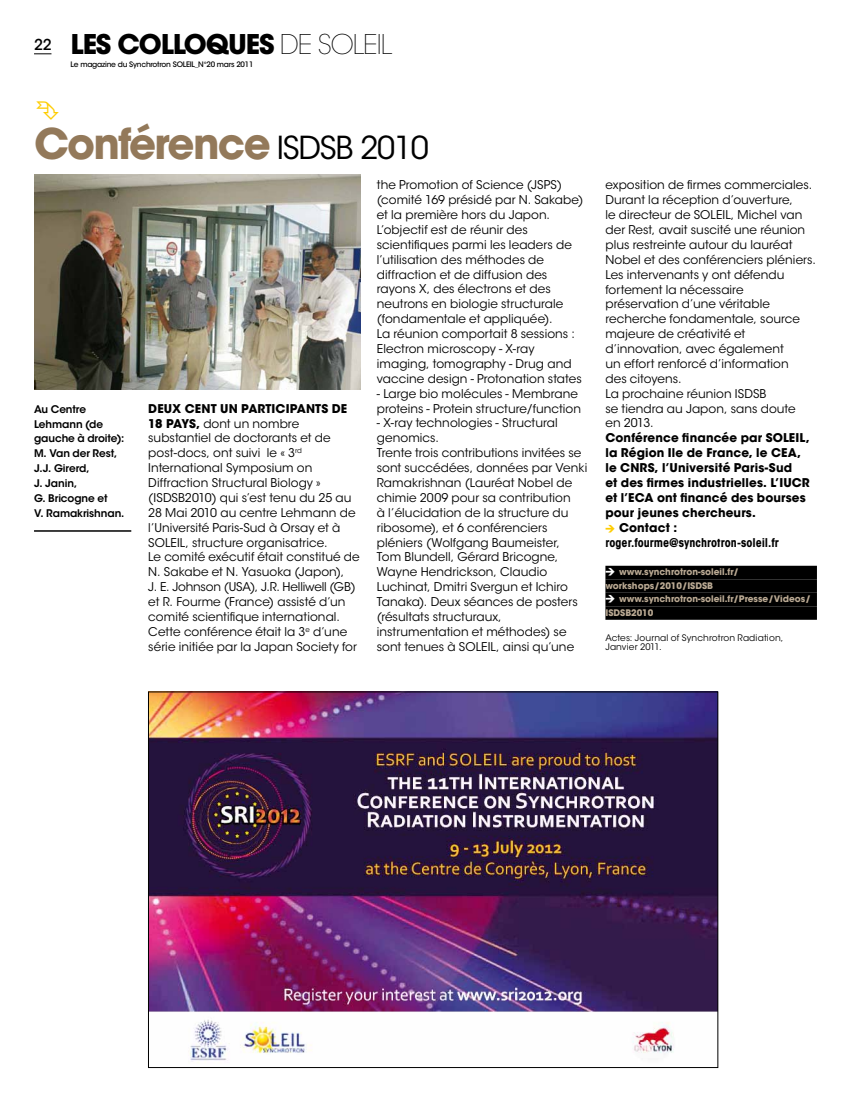
<style>
.page{position:relative;width:851px;height:1106px;background:#fff}
.page>*{position:absolute;margin:0;border:0;box-sizing:border-box;transform-origin:0 0}
.t1{font:700 42px "ITC Avant Garde Std";letter-spacing:-.04em;color:#93795a}
.t2{font:700 27px "ITC Avant Garde Std";letter-spacing:-.04em;color:#000}
.t3{font:500 15px "ITC Avant Garde Std";color:#000}
.t4{font:12px/14.9px "ITC Avant Garde Std";letter-spacing:.005em;color:#000}
.t5{font:700 12px/14.9px "ITC Avant Garde Std";letter-spacing:.01em;color:#000}
.t6{font:600 10.5px/14.9px "ITC Avant Garde Std";letter-spacing:-.01em;color:#000}
.t7{font:700 9px/13.5px "ITC Avant Garde Std";color:#bbaa94}
.t8{font:9px/9px "ITC Avant Garde Std";letter-spacing:.015em;color:#000}
.t9{font:500 7.5px "ITC Avant Garde Std";letter-spacing:-.03em;color:#000}
.s1{font-weight:200}
.s2{font-weight:400;font-size:31.5px;color:#000}
.s3{font-weight:700}
.s4{font-family:"Mini Pics International";font-weight:400;font-size:9px;color:#fecc00}
.s5{font-stretch:condensed}
.s6{font-family:"Mini Pics International";font-weight:400;color:#fff}
</style>
<div class="page">
<svg style="left:34px;top:54px;width:17px;height:1px"></svg>
<div style="left:605px;top:566px;width:211px;height:13px;background:#000"></div>
<div style="left:605px;top:579px;width:211px;height:14px;background:#000"></div>
<div style="left:605px;top:593px;width:211px;height:13px;background:#000"></div>
<div style="left:605px;top:606px;width:211px;height:14px;background:#000"></div>
<img style="left:34px;top:174px;width:326px;height:216px">
<img style="left:150px;top:693px;width:566px;height:370px">
<hr style="left:34px;top:530px;width:97px;height:1px;background:#000">
<p class="t3" style="left:34px;top:35px;width:19px">22</p>
<h2 class="t2" style="left:71px;top:27px;width:323px">les colloques <span class="s1">DE SOLEIL</span></h2>
<p class="t9" style="left:71px;top:59px;width:184px">Le magazine du Synchrotron SoLeiL_N°20 mars 2011</p>
<h1 class="t1" style="left:34px;top:116px;width:396px">conférence <span class="s2">ISDSB 2010</span></h1>
<p class="t6" style="left:34px;top:401px;width:92px">Au Centre<br>Lehmann (de gauche à droite):<br>M. Van der Rest,<br>J.J. Girerd,<br>J. Janin,<br>G. Bricogne et<br>V. Ramakrishnan.</p>
<p class="t4" style="left:148px;top:401px;width:213px"><span class="s3">deuX cent un ParticiPants de 18 Pays,</span> dont un nombre substantiel de doctorants et de post-docs, ont suivi le « 3<sup>rd </sup>International Symposium on Diffraction Structural Biology » (ISDSB2010) qui s’est tenu du 25 au 28 Mai 2010 au centre Lehmann de l’Université Paris-Sud à Orsay et à SOLEIL, structure organisatrice.<br>Le comité exécutif était constitué de N. Sakabe et N. Yasuoka (Japon),<br>J. E. Johnson (USA), J.R. Helliwell (GB) et R. Fourme (France) assisté d’un comité scientifique international.<br>Cette conférence était la 3<sup>e</sup> d’une série initiée par la Japan Society for</p>
<p class="t4" style="left:377px;top:178px;width:208px">the Promotion of Science (JSPS) (comité 169 présidé par N. Sakabe) et la première hors du Japon.<br>L’objectif est de réunir des scientifiques parmi les leaders de l’utilisation des méthodes de diffraction et de diffusion des rayons X, des électrons et des neutrons en biologie structurale (fondamentale et appliquée).<br>La réunion comportait 8 sessions :<br>Electron microscopy - X-ray imaging, tomography - Drug and vaccine design - Protonation states</p>
<p class="t4" style="left:377px;top:386px;width:206px">- Large bio molécules - Membrane proteins - Protein structure/function</p>
<p class="t4" style="left:377px;top:416px;width:212px">- X-ray technologies - Structural genomics.<br>Trente trois contributions invitées se sont succédées, données par Venki<br>Ramakrishnan (Lauréat Nobel de chimie 2009 pour sa contribution<br>à l’élucidation de la structure du ribosome), et 6 conférenciers pléniers (Wolfgang Baumeister,<br>Tom Blundell, Gérard Bricogne,<br>Wayne Hendrickson, Claudio<br>Luchinat, Dmitri Svergun et Ichiro<br>Tanaka). Deux séances de posters (résultats structuraux, instrumentation et méthodes) se sont tenues à SOLEIL, ainsi qu’une</p>
<p class="t4" style="left:605px;top:178px;width:212px">exposition de firmes commerciales.<br>Durant la réception d’ouverture,<br>le directeur de SOLEIL, Michel van der Rest, avait suscité une réunion plus restreinte autour du lauréat<br>Nobel et des conférenciers pléniers.<br>Les intervenants y ont défendu fortement la nécessaire préservation d’une véritable recherche fondamentale, source majeure de créativité et d’innovation, avec également<br>un effort renforcé d’information<br>des citoyens.<br>La prochaine réunion ISDSB<br>se tiendra au Japon, sans doute<br>en 2013.</p>
<p class="t5" style="left:605px;top:430px;width:206px">conférence financée par soleil, la région ile de france, le cea, le cnrs, l’université Paris-sud<br>et des firmes industrielles. l’iucr et l’eca ont financé des bourses pour jeunes chercheurs.<br><span class="s4">E</span> contact : <span class="s5">roger.fourme@synchrotron-soleil.fr</span></p>
<p class="t7" style="left:605px;top:565px;width:207px"><span class="s6">E</span> www.synchrotron-soleil.fr/ workshops/2010/isdsB<br><span class="s6">E</span> www.synchrotron-soleil.fr/Presse/Videos/ isdsB2010</p>
<p class="t8" style="left:605px;top:633px;width:179px">Actes: Journal of Synchrotron Radiation,<br>Janvier 2011.</p>
</div>
